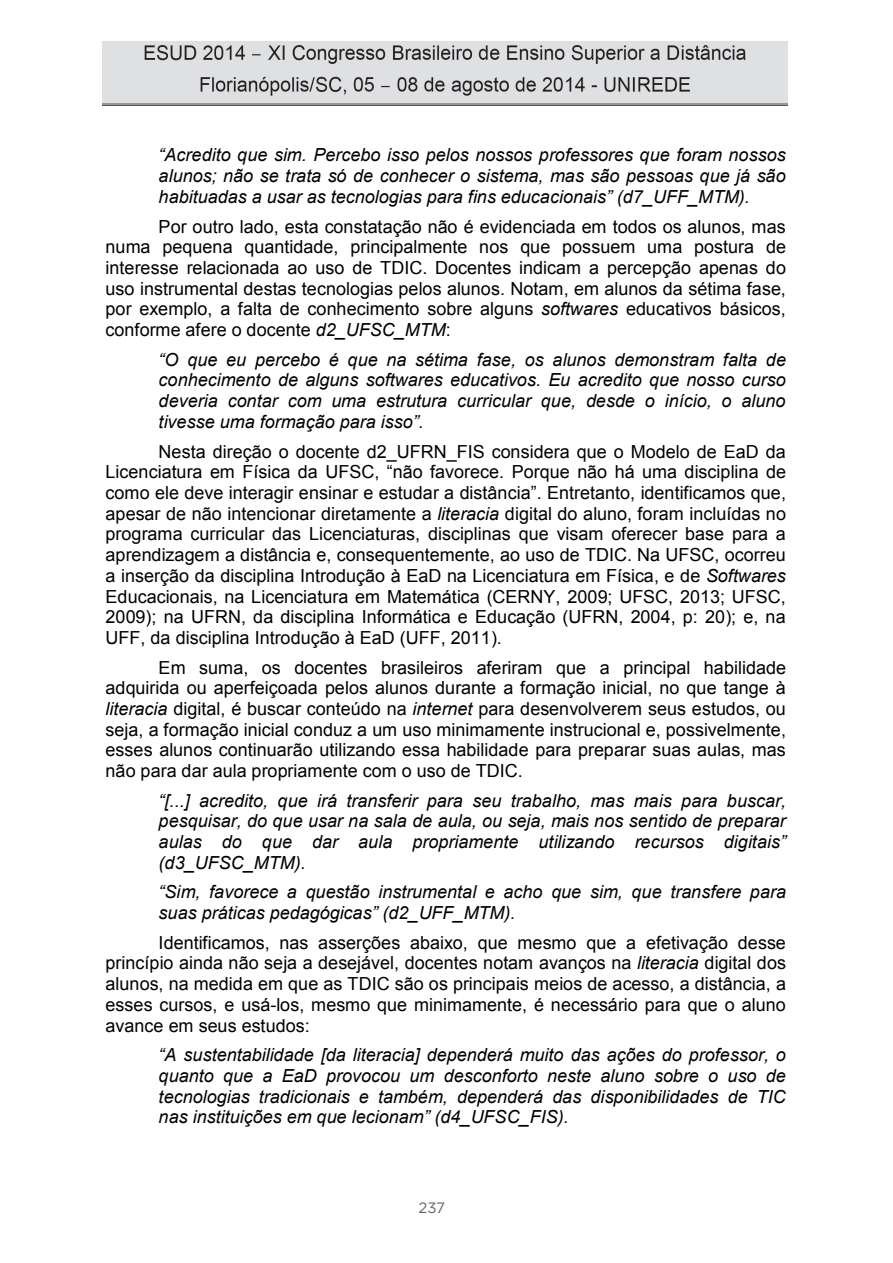
<style>
.page{position:relative;width:893px;height:1263px;background:#fff}
.page>*{position:absolute;margin:0;border:0;box-sizing:border-box;transform-origin:0 0}
.t1{font:18px/20.7px "Arial";letter-spacing:.005em;color:#000;text-align:justify}
.t2{font:italic 18px/20.7px "Arial";color:#000;text-align:justify}
.t3{font:15px "Gotham";color:#636366}
.s1{font-style:italic}
</style>
<div class="page">
<img style="left:103px;top:42px;width:684px;height:63px">
<p class="t2" style="left:159px;top:145px;width:629px">“Acredito que sim. Percebo isso pelos nossos professores que foram nossos alunos; não se trata só de conhecer o sistema, mas são pessoas que já são habituadas a usar as tecnologias para fins educacionais” (d7_UFF_MTM).</p>
<p class="t1" style="left:106px;top:216px;width:682px;text-indent:53px">Por outro lado, esta constatação não é evidenciada em todos os alunos, mas numa pequena quantidade, principalmente nos que possuem uma postura de interesse relacionada ao uso de TDIC. Docentes indicam a percepção apenas do uso instrumental destas tecnologias pelos alunos. Notam, em alunos da sétima fase, por exemplo, a falta de conhecimento sobre alguns <span class="s1">softwares</span> educativos básicos, conforme afere o docente <span class="s1">d2_UFSC_MTM</span>:</p>
<p class="t2" style="left:159px;top:349px;width:629px">“O que eu percebo é que na sétima fase, os alunos demonstram falta de conhecimento de alguns softwares educativos. Eu acredito que nosso curso deveria contar com uma estrutura curricular que, desde o início, o aluno tivesse uma formação para isso”.</p>
<p class="t1" style="left:106px;top:441px;width:682px;text-indent:53px">Nesta direção o docente d2_UFRN_FIS considera que o Modelo de EaD da Licenciatura em Física da UFSC, “não favorece. Porque não há uma disciplina de como ele deve interagir ensinar e estudar a distância”. Entretanto, identificamos que, apesar de não intencionar diretamente a <span class="s1">literacia</span> digital do aluno, foram incluídas no programa curricular das Licenciaturas, disciplinas que visam oferecer base para a aprendizagem a distância e, consequentemente, ao uso de TDIC. Na UFSC, ocorreu a inserção da disciplina Introdução à EaD na Licenciatura em Física, e de <span class="s1">Softwares </span>Educacionais, na Licenciatura em Matemática (CERNY, 2009; UFSC, 2013; UFSC, 2009); na UFRN, da disciplina Informática e Educação (UFRN, 2004, p: 20); e, na UFF, da disciplina Introdução à EaD (UFF, 2011).</p>
<p class="t1" style="left:106px;top:657px;width:682px;text-indent:53px">Em suma, os docentes brasileiros aferiram que a principal habilidade adquirida ou aperfeiçoada pelos alunos durante a formação inicial, no que tange à <span class="s1">literacia</span> digital, é buscar conteúdo na <span class="s1">internet</span> para desenvolverem seus estudos, ou seja, a formação inicial conduz a um uso minimamente instrucional e, possivelmente, esses alunos continuarão utilizando essa habilidade para preparar suas aulas, mas não para dar aula propriamente com o uso de TDIC.</p>
<p class="t2" style="left:159px;top:790px;width:629px">“[...] acredito, que irá transferir para seu trabalho, mas mais para buscar, pesquisar, do que usar na sala de aula, ou seja, mais nos sentido de preparar aulas do que dar aula propriamente utilizando recursos digitais” (d3_UFSC_MTM).</p>
<p class="t2" style="left:159px;top:882px;width:629px">“Sim, favorece a questão instrumental e acho que sim, que transfere para suas práticas pedagógicas” (d2_UFF_MTM).</p>
<p class="t1" style="left:106px;top:932px;width:682px;text-indent:53px">Identificamos, nas asserções abaixo, que mesmo que a efetivação desse princípio ainda não seja a desejável, docentes notam avanços na <span class="s1">literacia</span> digital dos alunos, na medida em que as TDIC são os principais meios de acesso, a distância, a esses cursos, e usá-los, mesmo que minimamente, é necessário para que o aluno avance em seus estudos:</p>
<p class="t2" style="left:159px;top:1045px;width:629px">“A sustentabilidade [da literacia] dependerá muito das ações do professor, o quanto que a EaD provocou um desconforto neste aluno sobre o uso de tecnologias tradicionais e também, dependerá das disponibilidades de TIC nas instituições em que lecionam” (d4_UFSC_FIS).</p>
<p class="t3" style="left:418px;top:1198px;width:28px">237</p>
</div>
